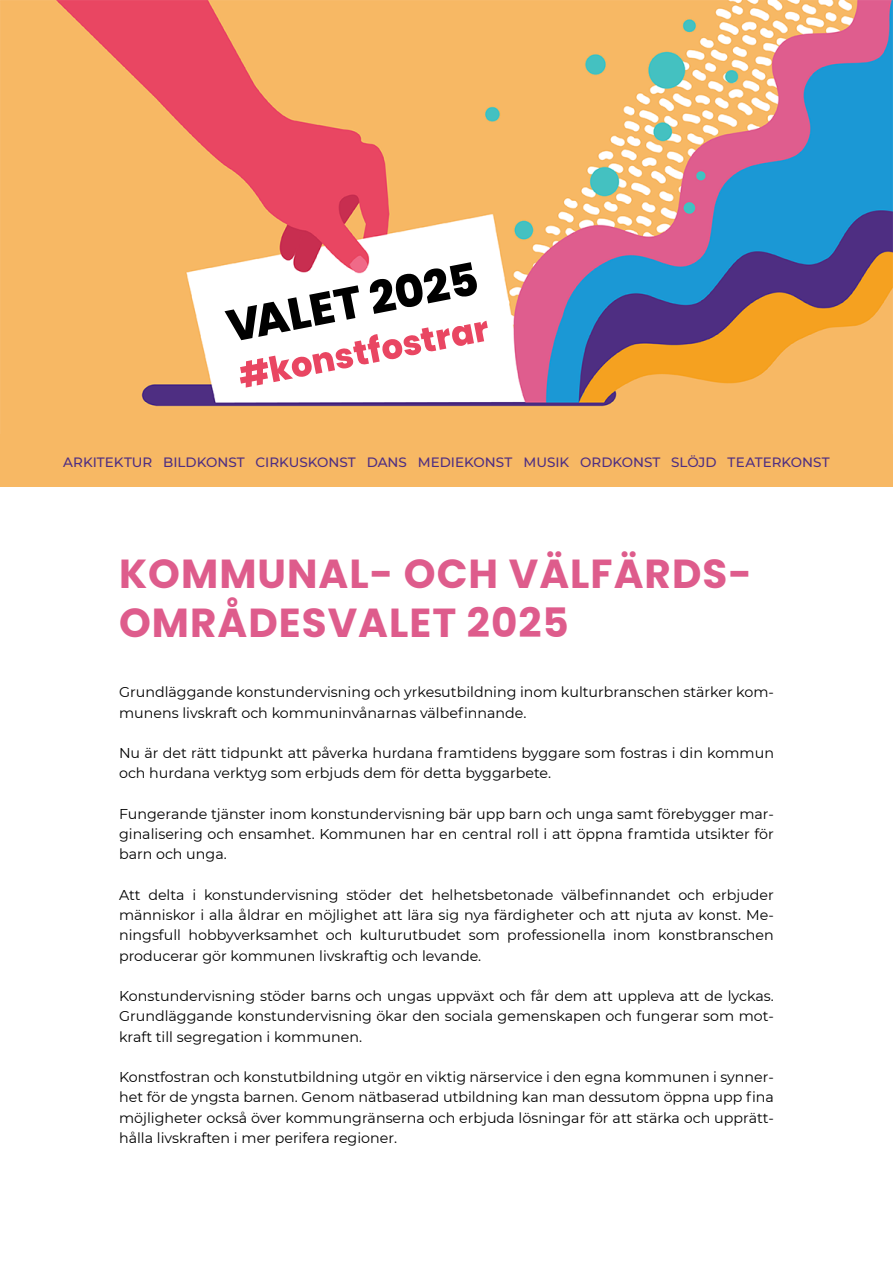
<style>
.page{position:relative;width:893px;height:1263px;background:#fff}
.page>*{position:absolute;margin:0;border:0;box-sizing:border-box;transform-origin:0 0}
.Oppaan_nimi_H1{font:700 40.5px/48.6px "Poppins";letter-spacing:.025em;color:#de5c8c}
.Leipis{font:14.25px/20.2px "Montserrat";color:#000;text-align:justify}
.t1{font:500 13.5px "Montserrat";color:#4e2e82}
</style>
<div class="page">
<img style="left:0;top:0;width:893px;height:434px">
<div style="left:0;top:434px;width:893px;height:53px;background:#f7b864"></div>
<svg style="left:225px;top:262px;width:263px;height:126px"></svg>
<p class="t1" style="left:63px;top:453px;width:768px">ARKITEKTUR BILDKONST CIRKUSKONST DANS MEDIEKONST MUSIK ORDKONST SLÖJD TEATERKONST</p>
<h1 class="Oppaan_nimi_H1" style="left:119px;top:550px;width:634px">KOMMUNAL- OCH VÄLFÄRDS-<br>OMRÅDESVALET 2025</h1>
<p class="Leipis" style="left:119px;top:682px;width:656px">Grundläggande konstundervisning och yrkesutbildning inom kulturbranschen stärker kom&shy;munens livskraft och kommuninvånarnas välbefinnande.</p>
<p class="Leipis" style="left:119px;top:742px;width:656px">Nu är det rätt tidpunkt att påverka hurdana framtidens byggare som fostras i din kommun och hurdana verktyg som erbjuds dem för detta byggarbete.</p>
<p class="Leipis" style="left:119px;top:803px;width:656px">Fungerande tjänster inom konstundervisning bär upp barn och unga samt förebygger mar&shy;ginalisering och ensamhet. Kommunen har en central roll i att öppna framtida utsikter för barn och unga.</p>
<p class="Leipis" style="left:119px;top:884px;width:656px">Att delta i konstundervisning stöder det helhetsbetonade välbefinnandet och erbjuder människor i alla åldrar en möjlighet att lära sig nya färdigheter och att njuta av konst. Me&shy;ningsfull hobbyverksamhet och kulturutbudet som professionella inom konstbranschen producerar gör kommunen livskraftig och levande.</p>
<p class="Leipis" style="left:119px;top:985px;width:656px">Konstundervisning stöder barns och ungas uppväxt och får dem att uppleva att de lyckas.<br>Grundläggande konstundervisning ökar den sociala gemenskapen och fungerar som mot&shy;kraft till segregation i kommunen.</p>
<p class="Leipis" style="left:119px;top:1066px;width:656px">Konstfostran och konstutbildning utgör en viktig närservice i den egna kommunen i synner&shy;het för de yngsta barnen. Genom nätbaserad utbildning kan man dessutom öppna upp fina möjligheter också över kommungränserna och erbjuda lösningar för att stärka och upprätt&shy;hålla livskraften i mer perifera regioner.</p>
</div>
